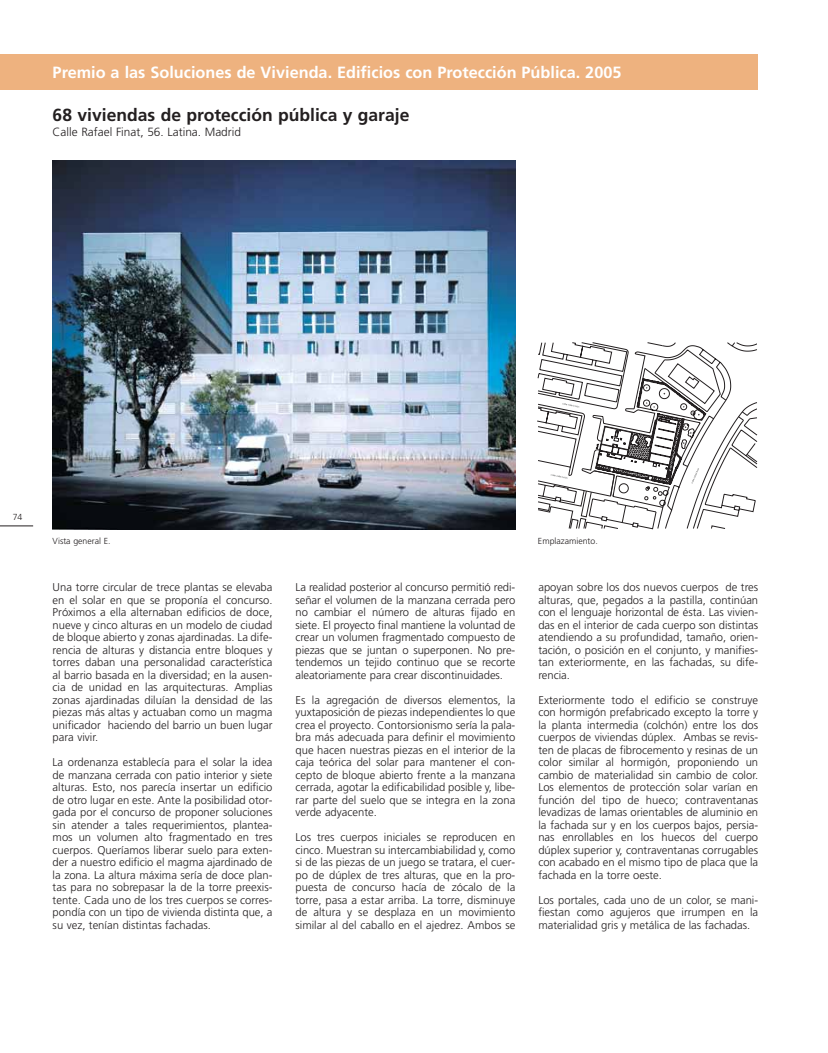
<style>
.page{position:relative;width:828px;height:1053px;background:#fff}
.page>*{position:absolute;margin:0;border:0;box-sizing:border-box;transform-origin:0 0}
.t1{font:700 17.5px "Frutiger";color:#231f20}
.t2{font:700 16.25px "Frutiger";color:#fff}
.t3{font:300 11.88px "Frutiger";color:#231f20}
.t4{font:300 11.25px/12.5px "Frutiger";color:#231f20;text-align:justify}
.t5{font:300 8.75px "Frutiger";color:#231f20}
</style>
<div class="page">
<img style="left:0;top:54px;width:758px;height:476px">
<h2 class="t2" style="left:53px;top:66px;width:570px">Premio a las Soluciones de Vivienda. Edificios con Protección Pública. 2005</h2>
<h1 class="t1" style="left:53px;top:108px;width:358px">68 viviendas de protección pública y garaje</h1>
<p class="t3" style="left:53px;top:127px;width:190px">Calle Rafael Finat, 56. Latina. Madrid</p>
<p class="t5" style="left:13px;top:514px;width:11px">74</p>
<p class="t5" style="left:53px;top:537px;width:59px">Vista general E.</p>
<p class="t5" style="left:538px;top:537px;width:61px">Emplazamiento.</p>
<p class="t4" style="left:53px;top:582px;width:221px">Una torre circular de trece plantas se elevaba en el solar en que se proponía el concurso.<br>Próximos a ella alternaban edificios de doce, nueve y cinco alturas en un modelo de ciudad de bloque abierto y zonas ajardinadas. La dife&shy;rencia de alturas y distancia entre bloques y torres daban una personalidad característica al barrio basada en la diversidad; en la ausen&shy;cia de unidad en las arquitecturas. Amplias zonas ajardinadas diluían la densidad de las piezas más altas y actuaban como un magma unificador haciendo del barrio un buen lugar para vivir.</p>
<p class="t4" style="left:53px;top:757px;width:221px">La ordenanza establecía para el solar la idea de manzana cerrada con patio interior y siete alturas. Esto, nos parecía insertar un edificio de otro lugar en este. Ante la posibilidad otor&shy;gada por el concurso de proponer soluciones sin atender a tales requerimientos, plantea&shy;mos un volumen alto fragmentado en tres cuerpos. Queríamos liberar suelo para exten&shy;der a nuestro edificio el magma ajardinado de la zona. La altura máxima sería de doce plan&shy;tas para no sobrepasar la de la torre preexis&shy;tente. Cada uno de los tres cuerpos se corres&shy;pondía con un tipo de vivienda distinta que, a su vez, tenían distintas fachadas.</p>
<p class="t4" style="left:295px;top:582px;width:221px">La realidad posterior al concurso permitió redi&shy;señar el volumen de la manzana cerrada pero no cambiar el número de alturas fijado en siete. El proyecto final mantiene la voluntad de crear un volumen fragmentado compuesto de piezas que se juntan o superponen. No pre&shy;tendemos un tejido continuo que se recorte aleatoriamente para crear discontinuidades.</p>
<p class="t4" style="left:295px;top:694px;width:221px">Es la agregación de diversos elementos, la yuxtaposición de piezas independientes lo que crea el proyecto. Contorsionismo sería la pala&shy;bra más adecuada para definir el movimiento que hacen nuestras piezas en el interior de la caja teórica del solar para mantener el con&shy;cepto de bloque abierto frente a la manzana cerrada, agotar la edificabilidad posible y, libe&shy;rar parte del suelo que se integra en la zona verde adyacente.</p>
<p class="t4" style="left:295px;top:832px;width:221px">Los tres cuerpos iniciales se reproducen en cinco. Muestran su intercambiabilidad y, como si de las piezas de un juego se tratara, el cuer&shy;po de dúplex de tres alturas, que en la pro&shy;puesta de concurso hacía de zócalo de la torre, pasa a estar arriba. La torre, disminuye de altura y se desplaza en un movimiento similar al del caballo en el ajedrez. Ambos se</p>
<p class="t4" style="left:538px;top:582px;width:221px">apoyan sobre los dos nuevos cuerpos de tres alturas, que, pegados a la pastilla, continúan con el lenguaje horizontal de ésta. Las vivien&shy;das en el interior de cada cuerpo son distintas atendiendo a su profundidad, tamaño, orien&shy;tación, o posición en el conjunto, y manifies&shy;tan exteriormente, en las fachadas, su dife&shy;rencia.</p>
<p class="t4" style="left:538px;top:694px;width:221px">Exteriormente todo el edificio se construye con hormigón prefabricado excepto la torre y la planta intermedia (colchón) entre los dos cuerpos de viviendas dúplex. Ambas se revis&shy;ten de placas de fibrocemento y resinas de un color similar al hormigón, proponiendo un cambio de materialidad sin cambio de color.<br>Los elementos de protección solar varían en función del tipo de hueco; contraventanas levadizas de lamas orientables de aluminio en la fachada sur y en los cuerpos bajos, persia&shy;nas enrollables en los huecos del cuerpo dúplex superior y, contraventanas corrugables con acabado en el mismo tipo de placa que la fachada en la torre oeste.</p>
<p class="t4" style="left:538px;top:894px;width:221px">Los portales, cada uno de un color, se mani&shy;fiestan como agujeros que irrumpen en la materialidad gris y metálica de las fachadas.</p>
</div>
